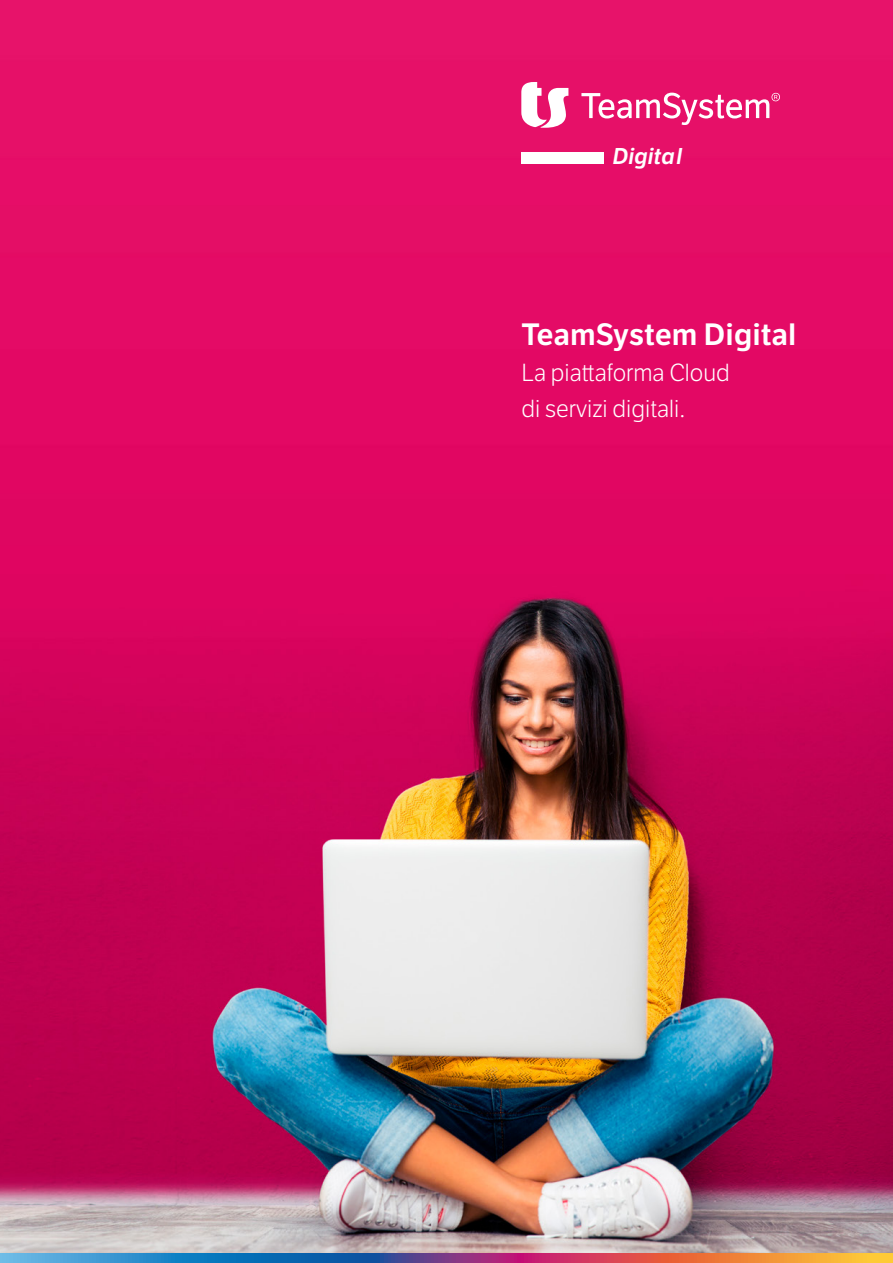
<style>
.page{position:relative;width:893px;height:1263px;background:#fff}
.page>*{position:absolute;margin:0;border:0;box-sizing:border-box;transform-origin:0 0}
.t1{font:600 30px "LFT Etica";color:#fff}
.t2{font:300 24px/36px "LFT Etica";color:#fff}
.t3{font:italic 600 22.2px "LFT Etica";color:#fff}
</style>
<div class="page">
<img style="left:0;top:0;width:893px;height:1253px">
<svg style="left:0;top:1253px;width:893px;height:10px;background:#836f84"></svg>
<svg style="left:581px;top:93px;width:199px;height:32px"></svg>
<svg style="left:521px;top:82px;width:47px;height:46px"></svg>
<div style="left:522px;top:153px;width:82px;height:11px;background:#fff"></div>
<p class="t3" style="left:613px;top:143px;width:71px">Digital</p>
<p class="t1" style="left:522px;top:316px;width:276px">TeamSystem Digital</p>
<p class="t2" style="left:522px;top:355px;width:210px">La piattaforma Cloud di servizi digitali.</p>
</div>
